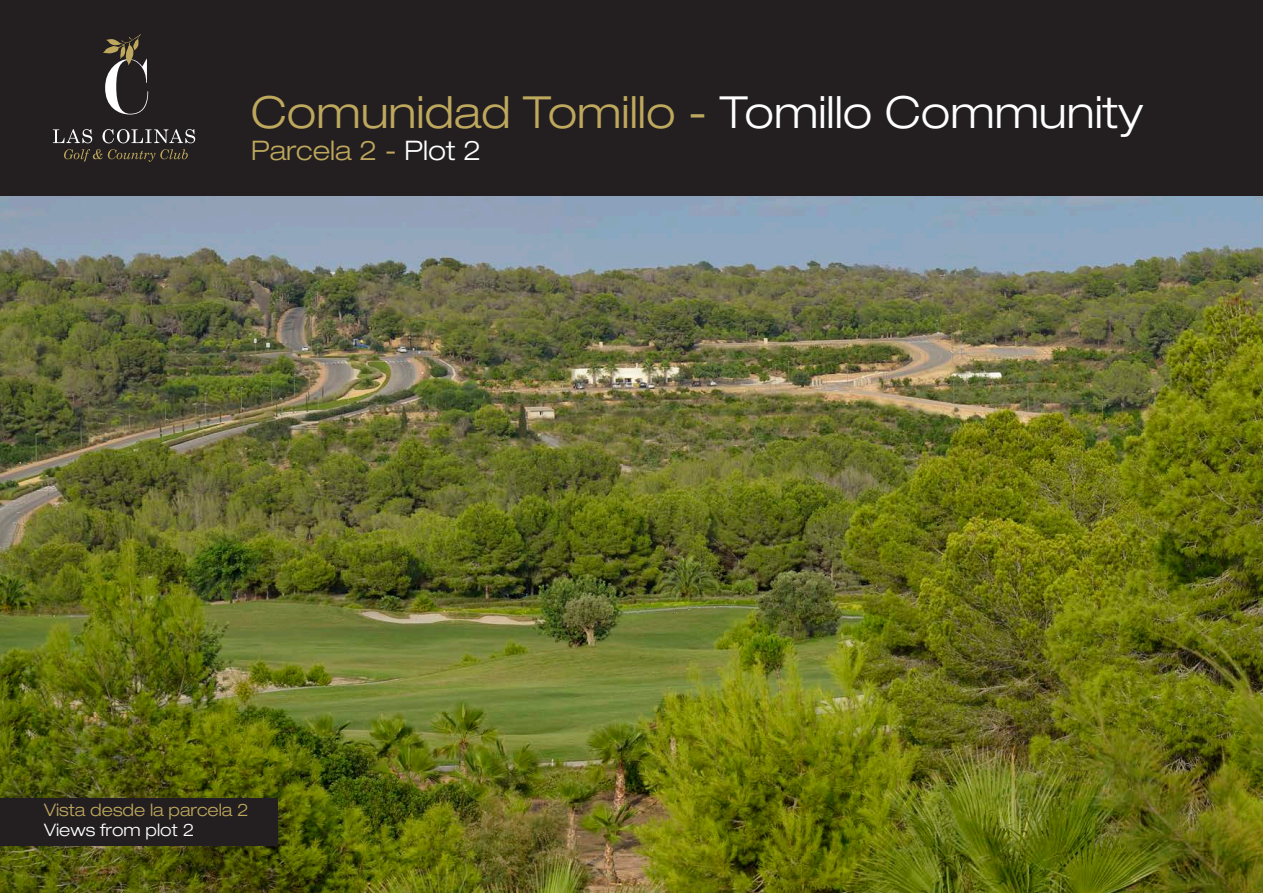
<style>
.page{position:relative;width:1263px;height:893px;background:#fff}
.page>*{position:absolute;margin:0;border:0;box-sizing:border-box;transform-origin:0 0}
.texto_comun{font:300 expanded 44.25px "Helvetica Neue LT Std";color:#bea85d}
.texto_comun-2{font:300 expanded 27px "Helvetica Neue LT Std";color:#bea85d}
.texto_comun-3{font:300 expanded 17.25px "Helvetica Neue LT Std";color:#bea85d}
.texto_comun-4{font:300 expanded 17.25px "Helvetica Neue LT Std";color:#fff}
.s1{color:#fff}
</style>
<div class="page">
<img style="left:0;top:196px;width:1263px;height:697px">
<div style="left:0;top:0;width:1263px;height:196px;background:#231f20"></div>
<svg style="left:64px;top:149px;width:124px;height:13px"></svg>
<svg style="left:53px;top:129px;width:39px;height:14px"></svg>
<svg style="left:102px;top:129px;width:93px;height:14px"></svg>
<svg style="left:103px;top:34px;width:45px;height:81px"></svg>
<div style="left:0;top:798px;width:277px;height:47px;background:#231f20"></div>
<p class="texto_comun" style="left:251px;top:86px;width:894px">Comunidad Tomillo - <span class="s1">Tomillo Community</span></p>
<p class="texto_comun-2" style="left:251px;top:134px;width:232px">Parcela 2 - <span class="s1">Plot 2</span></p>
<p class="texto_comun-3" style="left:44px;top:799px;width:206px">Vista desde la parcela 2</p>
<p class="texto_comun-4" style="left:44px;top:819px;width:151px">Views from plot 2</p>
</div>
